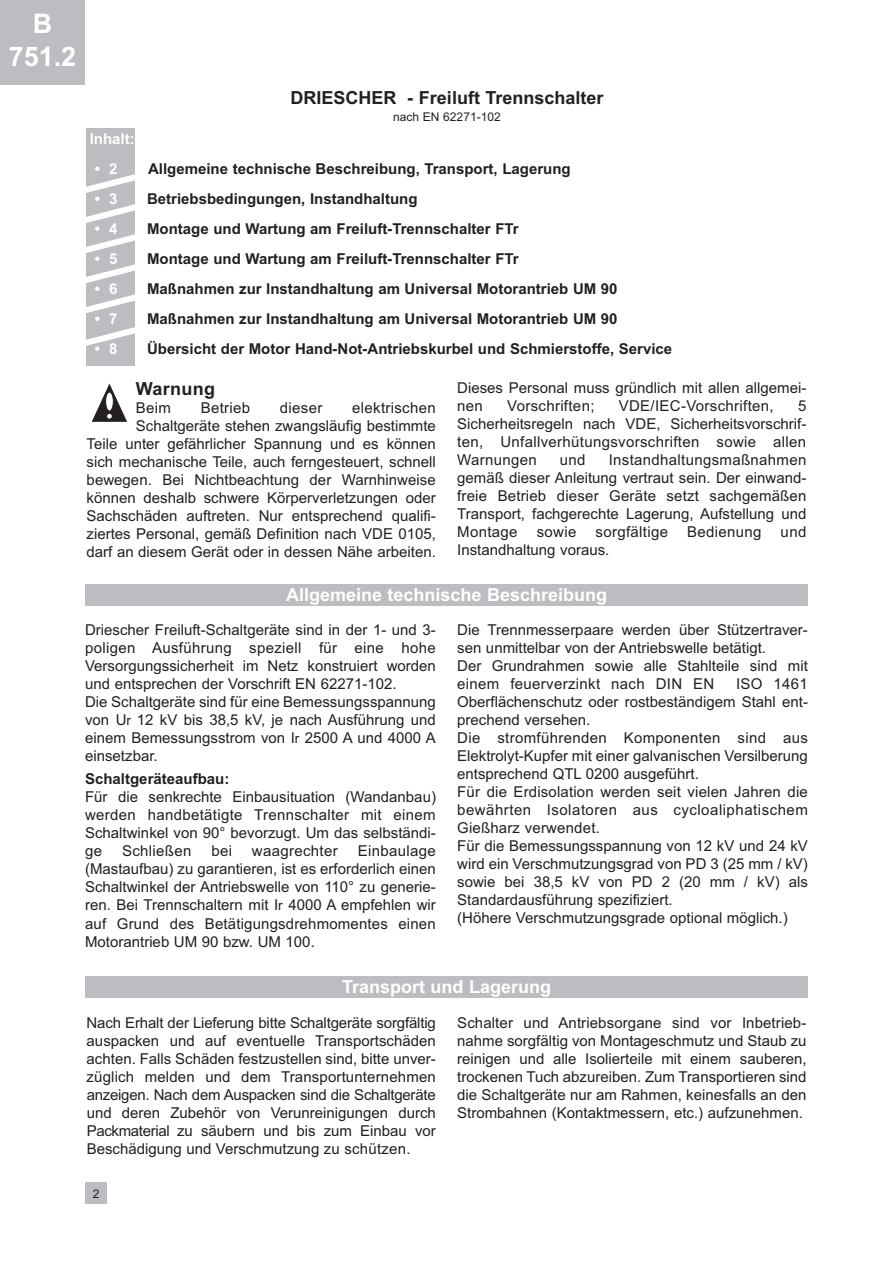
<style>
.page{position:relative;width:893px;height:1263px;background:#fff}
.page>*{position:absolute;margin:0;border:0;box-sizing:border-box;transform-origin:0 0}
.t1{font:700 27px/32.4px "Arial";color:#fff;text-align:center}
.t2{font:700 18px "Arial";color:#fff}
.t3{font:700 18px "Arial";color:#231f20}
.t4{font:15px/18px "Arial";color:#231f20;text-align:justify}
.t5{font:700 15px "Arial";color:#231f20}
.t6{font:15px "Arial";letter-spacing:.02em;color:#231f20}
.t7{font:700 15px "Arial";color:#fff}
.t8{font:12px "Arial";color:#231f20}
.s1{font-size:13.5px}
</style>
<div class="page">
<div style="left:0;top:0;width:85px;height:85px;background:#bcbdc0"></div>
<div style="left:86px;top:1182px;width:21px;height:22px;background:#bcbdc0"></div>
<div style="left:86px;top:129px;width:49px;height:237px;background:#bcbdc0"></div>
<svg style="left:86px;top:174px;width:49px;height:172px"></svg>
<div style="left:85px;top:584px;width:723px;height:29px;background:#bcbdc0"></div>
<div style="left:85px;top:606px;width:723px;height:348px;background:#fff"></div>
<div style="left:85px;top:976px;width:723px;height:22px;background:#bcbdc0"></div>
<svg style="left:92px;top:385px;width:35px;height:36px"></svg>
<h1 class="t1" style="left:9px;top:8px;width:69px">B<br>751.2</h1>
<p class="t3" style="left:290px;top:87px;width:315px">DRIESCHER - Freiluft Trennschalter</p>
<p class="t8" style="left:393px;top:110px;width:109px">nach EN 62271-102</p>
<p class="t7" style="left:90px;top:130px;width:47px">Inhalt:</p>
<p class="t7" style="left:95px;top:160px;width:24px">• 2</p>
<p class="t5" style="left:148px;top:160px;width:424px">Allgemeine technische Beschreibung, Transport, Lagerung</p>
<p class="t7" style="left:95px;top:190px;width:24px">• 3</p>
<p class="t5" style="left:147px;top:190px;width:272px">Betriebsbedingungen, Instandhaltung</p>
<p class="t7" style="left:95px;top:220px;width:24px">• 4</p>
<p class="t5" style="left:147px;top:220px;width:373px">Montage und Wartung am Freiluft-Trennschalter FTr</p>
<p class="t7" style="left:95px;top:250px;width:24px">• 5</p>
<p class="t5" style="left:147px;top:250px;width:373px">Montage und Wartung am Freiluft-Trennschalter FTr</p>
<p class="t7" style="left:95px;top:280px;width:24px">• 6</p>
<p class="t5" style="left:147px;top:280px;width:472px">Maßnahmen zur Instandhaltung am Universal Motorantrieb UM 90</p>
<p class="t7" style="left:95px;top:310px;width:24px">• 7</p>
<p class="t5" style="left:147px;top:310px;width:472px">Maßnahmen zur Instandhaltung am Universal Motorantrieb UM 90</p>
<p class="t7" style="left:95px;top:340px;width:24px">• 8</p>
<p class="t5" style="left:147px;top:340px;width:527px">Übersicht der Motor Hand-Not-Antriebskurbel und Schmierstoffe, Service</p>
<p class="t3" style="left:136px;top:379px;width:81px">Warnung</p>
<p class="t4" style="left:136px;top:399px;width:37px">Beim</p>
<p class="t6" style="left:201px;top:399px;width:51px">Betrieb</p>
<p class="t4" style="left:280px;top:399px;width:44px">dieser</p>
<p class="t4" style="left:87px;top:399px;width:351px;text-align:right">elektrischen<br>Schaltgeräte stehen zwangsläufig bestimmte<br>Teile unter gefährlicher Spannung und es können sich mechanische Teile, auch ferngesteuert, schnell bewegen. Bei Nichtbeachtung der Warnhinweise können deshalb schwere Körperverletzungen oder Sachschäden auftreten. Nur entsprechend qualifi&shy;ziertes Personal, gemäß Definition nach VDE 0105, darf an diesem Gerät oder in dessen Nähe arbeiten.</p>
<p class="t4" style="left:457px;top:379px;width:351px">Dieses Personal muss gründlich mit allen allgemei&shy;nen</p>
<p class="t6" style="left:507px;top:397px;width:89px">Vorschriften;</p>
<p class="t6" style="left:619px;top:397px;width:156px">VDE/IEC-Vorschriften,</p>
<p class="t4" style="left:457px;top:397px;width:351px;text-indent:341px">5<br>Sicherheitsregeln nach VDE, Sicherheitsvorschrif&shy;ten, Unfallverhütungsvorschriften sowie allen Warnungen</p>
<p class="t4" style="left:457px;top:451px;width:351px;text-indent:151px">Instandhaltungsmaßnahmen gemäß dieser Anleitung vertraut sein. Der einwand&shy;freie Betrieb dieser Geräte setzt sachgemäßen Transport, fachgerechte Lagerung, Aufstellung und Montage</p>
<p class="t4" style="left:560px;top:451px;width:27px">und</p>
<p class="t4" style="left:537px;top:523px;width:41px">sowie</p>
<p class="t6" style="left:595px;top:523px;width:74px">sorgfältige</p>
<p class="t6" style="left:687px;top:523px;width:76px">Bedienung</p>
<p class="t4" style="left:781px;top:523px;width:27px">und</p>
<p class="t4" style="left:457px;top:541px;width:154px">Instandhaltung voraus.</p>
<p class="t2" style="left:286px;top:584px;width:323px">Allgemeine technische Beschreibung</p>
<p class="t4" style="left:85px;top:621px;width:352px;text-align:left">Driescher Freiluft-Schaltgeräte sind in der 1- und 3- poligen Ausführung speziell für eine hohe Versorgungssicherheit im Netz konstruiert worden und entsprechen der Vorschrift EN 62271-102.<br>Die Schaltgeräte sind für eine Bemessungsspannung von U<span class="s1">r</span> 12 kV bis 38,5 kV, je nach Ausführung und einem Bemessungsstrom von I<span class="s1">r</span> 2500 A und 4000 A einsetzbar.</p>
<p class="t5" style="left:85px;top:770px;width:146px">Schaltgeräteaufbau:</p>
<p class="t4" style="left:85px;top:788px;width:352px">Für die senkrechte Einbausituation (Wandanbau) werden handbetätigte Trennschalter mit einem Schaltwinkel von 90° bevorzugt. Um das selbständi&shy;ge</p>
<p class="t4" style="left:457px;top:621px;width:352px;text-align:left">Die Trennmesserpaare werden über Stützertraver&shy;sen unmittelbar von der Antriebswelle betätigt.<br>Der Grundrahmen sowie alle Stahlteile sind mit einem feuerverzinkt nach DIN EN</p>
<p class="t4" style="left:457px;top:675px;width:352px;text-align:left;text-indent:279px">ISO 1461<br>Oberflächenschutz oder rostbeständigem Stahl ent&shy;prechend versehen.<br>Die stromführenden Komponenten sind aus Elektrolyt-Kupfer mit einer galvanischen Versilberung entsprechend QTL 0200 ausgeführt.<br>Für die Erdisolation werden seit vielen Jahren die bewährten Isolatoren aus cycloaliphatischem Gießharz verwendet.<br>Für die Bemessungsspannung von 12 kV und 24 kV wird ein Verschmutzungsgrad von PD 3 (25 mm / kV) sowie bei 38,5 kV von PD 2 (20 mm / kV) als Standardausführung spezifiziert.<br>(Höhere Verschmutzungsgrade optional möglich.)</p>
<p class="t6" style="left:122px;top:842px;width:71px">Schließen</p>
<p class="t4" style="left:211px;top:842px;width:22px">bei</p>
<p class="t6" style="left:252px;top:842px;width:87px">waagrechter</p>
<p class="t4" style="left:85px;top:842px;width:352px;text-indent:273px">Einbaulage (Mastaufbau) zu garantieren, ist es erforderlich einen Schaltwinkel der Antriebswelle von 110° zu generie&shy;ren. Bei Trennschaltern mit I<span class="s1">r</span> 4000 A empfehlen wir auf Grund des Betätigungsdrehmomentes einen Motorantrieb UM 90 bzw. UM 100.</p>
<p class="t2" style="left:342px;top:976px;width:211px">Transport und Lagerung</p>
<p class="t4" style="left:87px;top:1014px;width:351px">Nach Erhalt der Lieferung bitte Schaltgeräte sorgfältig auspacken und auf eventuelle Transportschäden achten. Falls Schäden festzustellen sind, bitte unver&shy;züglich melden und dem Transportunternehmen anzeigen. Nach dem Auspacken sind die Schaltgeräte und deren Zubehör von Verunreinigungen durch Packmaterial zu säubern und bis zum Einbau vor Beschädigung und Verschmutzung zu schützen.</p>
<p class="t4" style="left:457px;top:1014px;width:351px">Schalter und Antriebsorgane sind vor Inbetrieb&shy;nahme sorgfältig von Montageschmutz und Staub zu reinigen und alle Isolierteile mit einem sauberen, trockenen Tuch abzureiben. Zum Transportieren sind die Schaltgeräte nur am Rahmen, keinesfalls an den Strombahnen (Kontaktmessern, etc.) aufzunehmen.</p>
<p class="t8" style="left:93px;top:1186px;width:8px">2</p>
</div>
